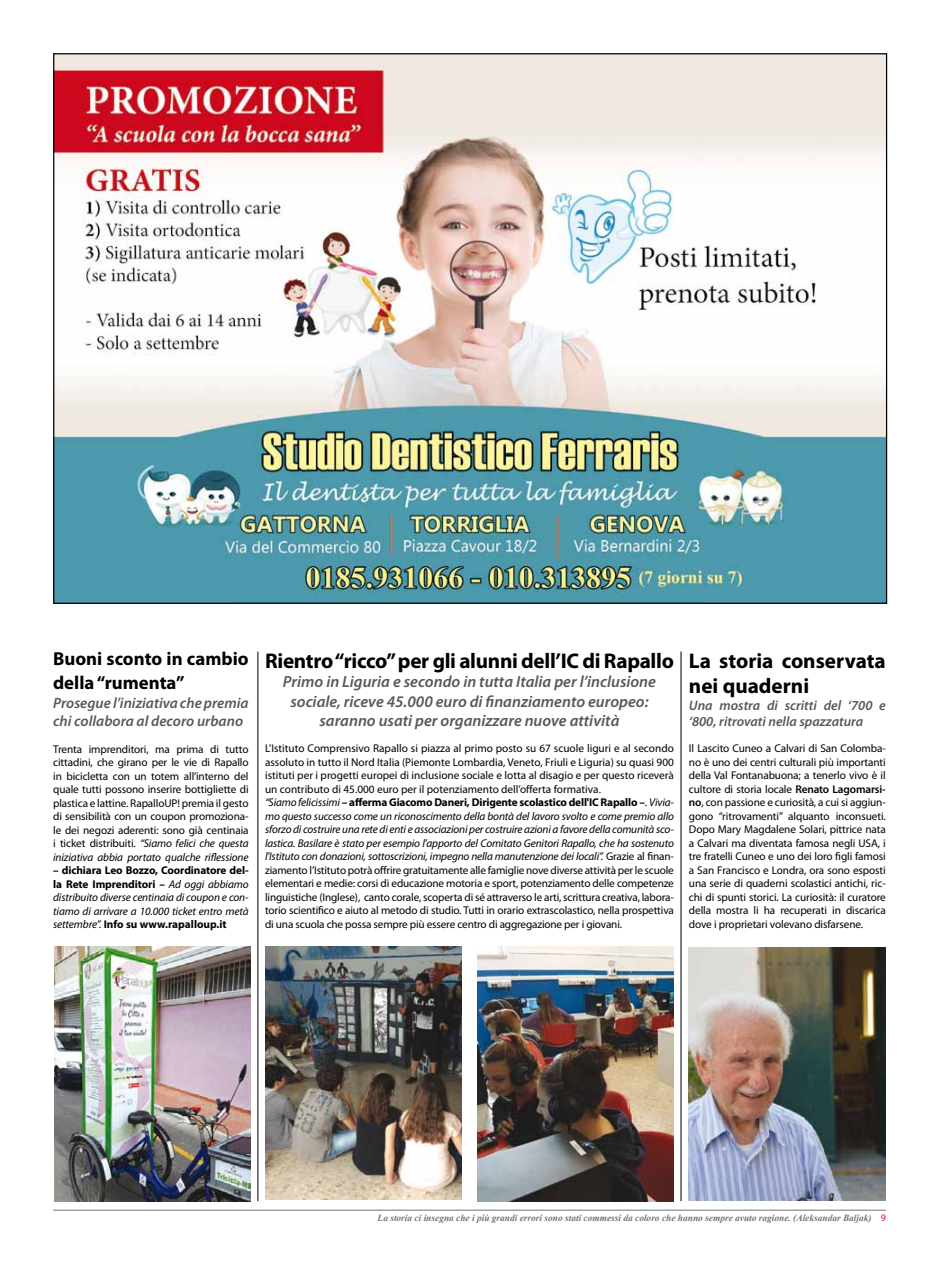
<style>
.page{position:relative;width:939px;height:1276px;background:#fff}
.page>*{position:absolute;margin:0;border:0;box-sizing:border-box;transform-origin:0 0}
.t1{font:700 21.25px/25.5px "Myriad Pro";letter-spacing:-.015em;color:#000}
.t2{font:700 18.75px/24px "Myriad Pro";color:#000}
.t3{font:italic 600 16.25px/19.5px "Myriad Pro";color:#58585a;text-align:center}
.t4{font:italic 600 15px/18px "Myriad Pro";color:#58585a}
.t5{font:italic 600 13.75px/16.5px "Myriad Pro";color:#58585a}
.t6{font:11.25px/13.5px "Myriad Pro";letter-spacing:-.015em;color:#000;text-align:justify}
.t7{font:italic 11.25px/13.5px "Myriad Pro";letter-spacing:-.01em;color:#000;text-align:justify}
.t8{font:italic 700 9.38px "Times New Roman";color:#707172}
.s1{font-style:italic}
.s2{font-weight:700;font-style:normal}
.s3{font-weight:700}
.s4{font-weight:600}
.s5{font-family:"Myriad Pro";font-weight:400;font-style:normal;font-size:10px;color:#e2007a}
</style>
<div class="page">
<hr style="left:53px;top:1210px;width:833px;height:1px;background:#707172">
<img style="left:55px;top:55px;width:830px;height:547px">
<img style="left:265px;top:946px;width:197px;height:253px">
<img style="left:477px;top:946px;width:197px;height:255px">
<img style="left:55px;top:946px;width:195px;height:255px">
<img style="left:689px;top:947px;width:196px;height:253px">
<hr style="left:258px;top:651px;width:1px;height:550px;background:#58585a">
<hr style="left:257px;top:651px;width:1px;height:550px;background:#58585a">
<hr style="left:681px;top:651px;width:1px;height:550px;background:#58585a">
<h2 class="t2" style="left:53px;top:646px;width:197px">Buoni sconto in cambio della “rumenta”</h2>
<h3 class="t4" style="left:53px;top:693px;width:197px">Prosegue l’iniziativa che premia chi collabora al decoro urbano</h3>
<p class="t6" style="left:53px;top:742px;width:197px">Trenta imprenditori, ma prima di tutto cittadini, che girano per le vie di Rapallo in bicicletta con un totem all’interno del quale tutti possono inserire bottigliette di plastica e lattine. RapalloUP! premia il gesto di sensibilità con un coupon promoziona&shy;le dei negozi aderenti: sono già centinaia i ticket distribuiti. <span class="s1">“Siamo felici che questa iniziativa abbia portato qualche riflessione</span></p>
<p class="t7" style="left:53px;top:863px;width:197px"><span class="s2">– dichiara Leo Bozzo, Coordinatore del&shy;la Rete Imprenditori –</span> Ad oggi abbiamo distribuito diverse centinaia di coupon e con&shy;tiamo di arrivare a 10.000 ticket entro metà settembre”. <span class="s2">Info su www.rapalloup.it</span></p>
<h1 class="t1" style="left:265px;top:647px;width:410px">Rientro “ricco” per gli alunni dell’IC di Rapallo</h1>
<h3 class="t3" style="left:283px;top:671px;width:375px">Primo in Liguria e secondo in tutta Italia per l’inclusione sociale, riceve 45.000 euro di finanziamento europeo: saranno usati per organizzare nuove attività</h3>
<p class="t6" style="left:265px;top:741px;width:410px;text-align:left">L'Istituto Comprensivo Rapallo si piazza al primo posto su 67 scuole liguri e al secondo assoluto in tutto il Nord Italia (Piemonte Lombardia, Veneto, Friuli e Liguria) su quasi 900 istituti per i progetti europei di inclusione sociale e lotta al disagio e per questo riceverà un contributo di 45.000 euro per il potenziamento dell’offerta formativa.<br><span class="s1">“Siamo felicissimi</span> <span class="s3">– afferma Giacomo Daneri, Dirigente scolastico dell'IC Rapallo –</span>. <span class="s1">Vivia&shy;mo questo successo come un riconoscimento della bontà del lavoro svolto e come premio allo sforzo di costruire una rete di enti e associazioni per costruire azioni a favore della comunità sco&shy;lastica. Basilare è stato per esempio l'apporto del Comitato Genitori Rapallo, che ha sostenuto l'Istituto con donazioni, sottoscrizioni, impegno nella manutenzione dei locali”.</span> Grazie al finan&shy;ziamento l’Istituto potrà offrire gratuitamente alle famiglie nove diverse attività per le scuole elementari e medie: corsi di educazione motoria e sport, potenziamento delle competenze linguistiche (Inglese), canto corale, scoperta di sé attraverso le arti, scrittura creativa, labora&shy;torio scientifico e aiuto al metodo di studio. Tutti in orario extrascolastico, nella prospettiva di una scuola che possa sempre più essere centro di aggregazione per i giovani.</p>
<h1 class="t1" style="left:689px;top:647px;width:198px">La storia conservata nei quaderni</h1>
<p class="t5" style="left:689px;top:696px;width:198px">Una mostra di scritti del ‘700 e ‘800, ritrovati nella spazzatura</p>
<p class="t6" style="left:689px;top:741px;width:198px">Il Lascito Cuneo a Calvari di San Colomba&shy;no è uno dei centri culturali più importanti della Val Fontanabuona; a tenerlo vivo è il cultore di storia locale <span class="s4">Renato Lagomarsi&shy;no</span>, con passione e curiosità, a cui si aggiun&shy;gono “ritrovamenti” alquanto inconsueti.<br>Dopo Mary Magdalene Solari, pittrice nata a Calvari ma diventata famosa negli USA, i tre fratelli Cuneo e uno dei loro figli famosi a San Francisco e Londra, ora sono esposti una serie di quaderni scolastici antichi, ric&shy;chi di spunti storici. La curiosità: il curatore della mostra li ha recuperati in discarica dove i proprietari volevano disfarsene.</p>
<p class="t8" style="left:378px;top:1211px;width:510px">La storia ci insegna che i più grandi errori sono stati commessi da coloro che hanno sempre avuto ragione. (Aleksandar Baljak) <span class="s5">9</span></p>
</div>
